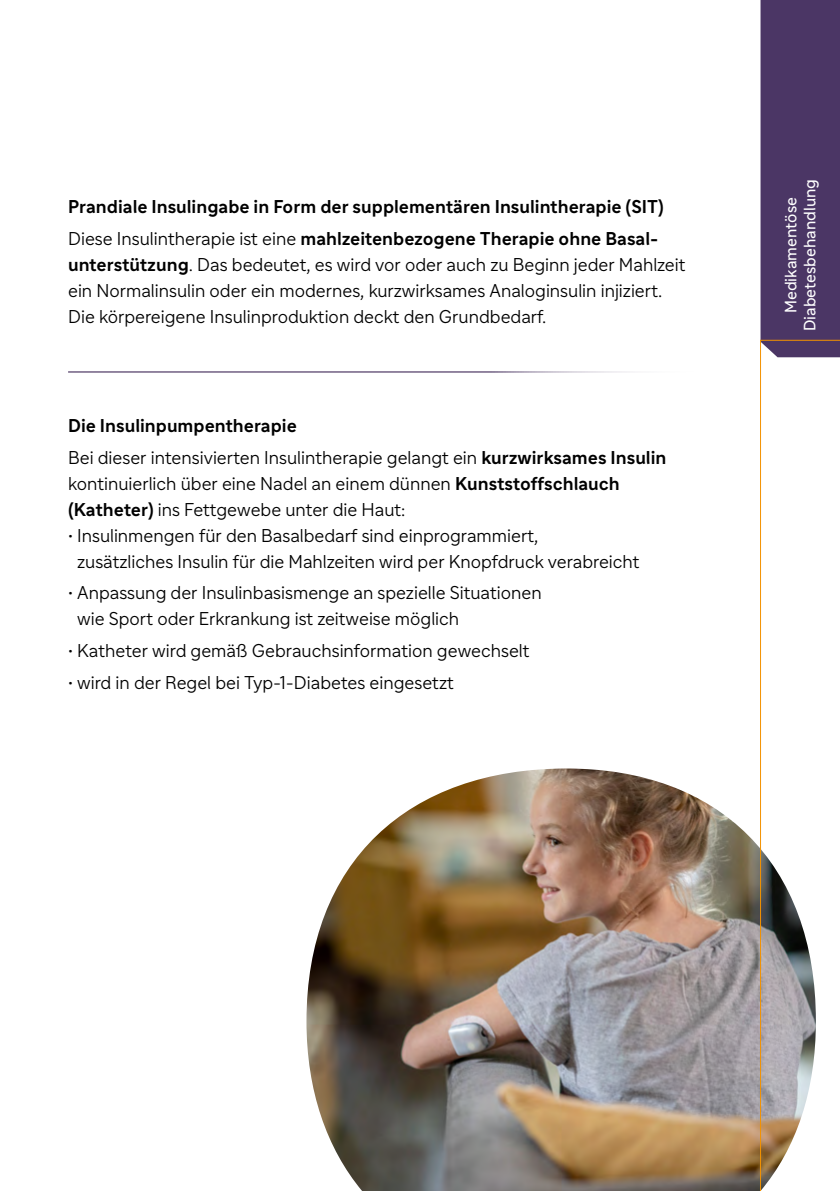
<style>
.page{position:relative;width:840px;height:1191px;background:#fff}
.page>*{position:absolute;margin:0;border:0;box-sizing:border-box;transform-origin:0 0}
.t1{font:300 18px/26px "Sanofi Sans";color:#000}
.t2{font:700 18px/31.6px "Sanofi Sans";color:#000}
.t3{font:16px/19.2px "Sanofi Sans";color:#fff;text-align:center}
.s1{font-weight:300}
.s2{font-weight:700}
</style>
<div class="page">
<img style="left:306px;top:768px;width:453px;height:423px">
<hr style="left:68px;top:371px;width:675px;height:1px;background:#280f44">
<div style="left:760px;top:0;width:79px;height:339px;background:#4b3665"></div>
<svg style="left:759px;top:339px;width:80px;height:852px"></svg>
<p class="t2" style="left:68px;top:191px;width:597px">Prandiale Insulingabe in Form der supplementären Insulintherapie (SIT)<br><span class="s1">Diese Insulintherapie ist eine</span> mahlzeitenbezogene Therapie ohne Basal-</p>
<p class="t1" style="left:68px;top:251px;width:618px"><span class="s2">unterstützung</span>. Das bedeutet, es wird vor oder auch zu Beginn jeder Mahlzeit ein Normalinsulin oder ein modernes, kurzwirksames Analoginsulin injiziert.<br>Die körpereigene Insulinproduktion deckt den Grundbedarf.</p>
<p class="t1" style="left:68px;top:409px;width:599px;line-height:31.6px"><span class="s2">Die Insulinpumpentherapie<br></span>Bei dieser intensivierten Insulintherapie gelangt ein <span class="s2">kurzwirksames Insulin</span></p>
<p class="t1" style="left:68px;top:470px;width:552px">kontinuierlich über eine Nadel an einem dünnen <span class="s2">Kunststoffschlauch (Katheter)</span> ins Fettgewebe unter die Haut:</p>
<p class="t1" style="left:77px;top:522px;width:563px;text-indent:-9px">• Insulinmengen für den Basalbedarf sind einprogrammiert,<br>zusätzliches Insulin für die Mahlzeiten wird per Knopfdruck verabreicht</p>
<p class="t1" style="left:77px;top:579px;width:466px;text-indent:-9px">• Anpassung der Insulinbasismenge an spezielle Situationen wie Sport oder Erkrankung ist zeitweise möglich</p>
<p class="t1" style="left:68px;top:637px;width:462px">• Katheter wird gemäß Gebrauchsinformation gewechselt</p>
<p class="t1" style="left:68px;top:669px;width:387px">• wird in der Regel bei Typ-1-Diabetes eingesetzt</p>
<p class="t3" style="left:780px;top:331px;width:154px;rotate:-90deg">Medikamentöse<br>Diabetesbehandlung</p>
</div>
